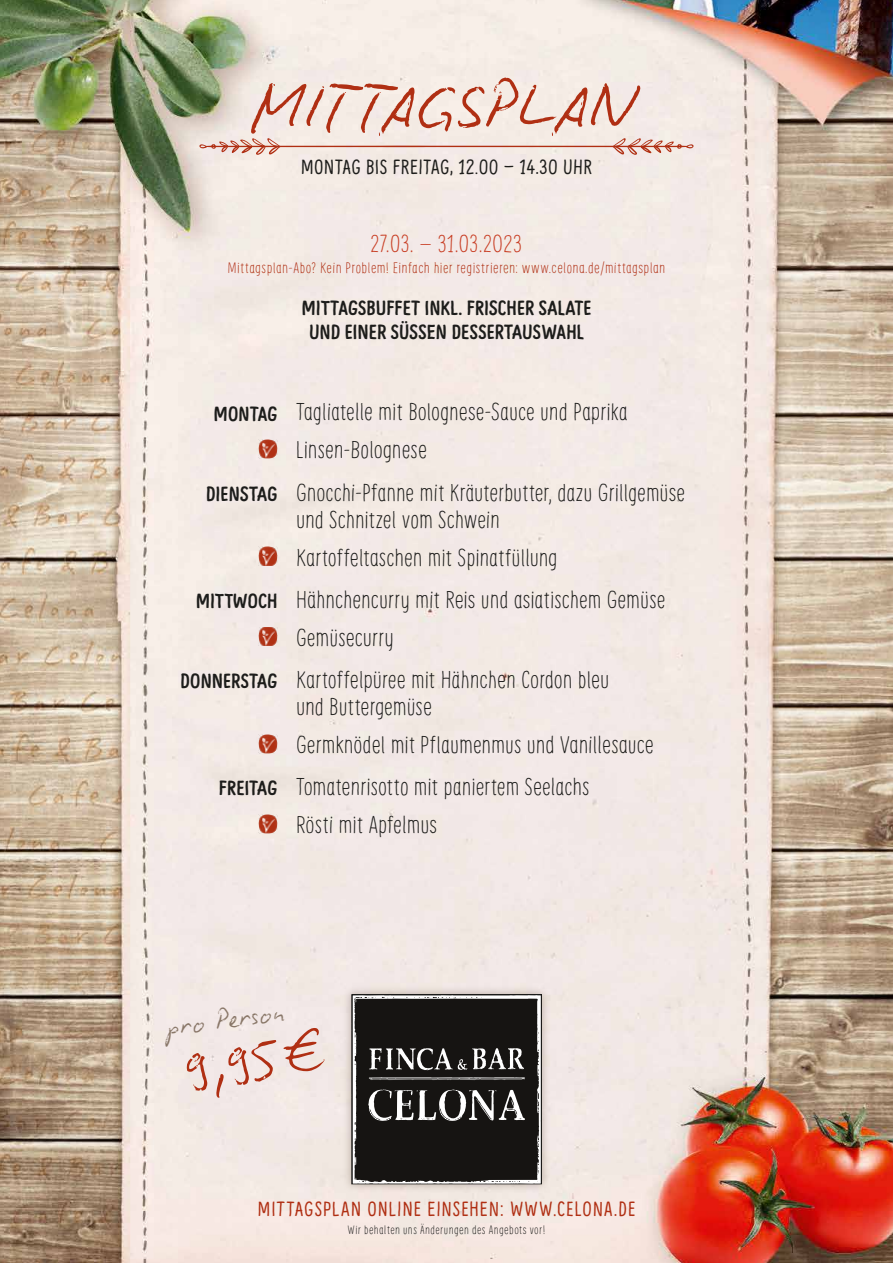
<style>
.page{position:relative;width:893px;height:1263px;background:#fff}
.page>*{position:absolute;margin:0;border:0;box-sizing:border-box;transform-origin:0 0}
.t1{font:72px "Biro Script Standard";letter-spacing:-.005em;color:#b02f13}
.t2{font:57px "Biro Script Standard";color:#b02f13}
.t3{font:30px "Biro Script Standard";color:#897768}
.t4{font:300 24px/37.8px "Supernett Condensed";color:#1d1d1b}
.t5{font:300 24px "Supernett Condensed";letter-spacing:.01em;color:#c83d23}
.t6{font:700 20.25px/24.3px "Supernett Condensed";letter-spacing:.005em;color:#1d1d1b;text-align:center}
.t7{font:20.25px "Supernett Condensed";letter-spacing:.05em;color:#b02f13}
.t8{font:20.25px "Supernett Condensed";letter-spacing:.015em;color:#1d1d1b}
.t9{font:300 15px "Supernett Condensed";letter-spacing:.025em;color:#b02f13}
.t10{font:300 12px "Supernett Condensed";letter-spacing:.04em;color:#1d1d1b}
.s1{font-weight:700;font-size:20.25px}
.s2{font-size:51px}
</style>
<div class="page">
<img style="left:0;top:0;width:893px;height:1263px">
<div style="left:342px;top:985px;width:208px;height:208px;background:#897768;opacity:.5"></div>
<svg style="left:352px;top:995px;width:189px;height:189px;background:#343331"></svg>
<svg style="left:199px;top:137px;width:495px;height:19px;background:#ebd3cb"></svg>
<img style="left:258px;top:440px;width:19px;height:18px">
<img style="left:258px;top:547px;width:19px;height:19px">
<img style="left:258px;top:627px;width:19px;height:19px">
<img style="left:258px;top:734px;width:19px;height:19px">
<img style="left:258px;top:814px;width:19px;height:19px">
<h1 class="t1" style="left:252px;top:60px;width:387px">MITTAGSPLAN</h1>
<p class="t8" style="left:301px;top:154px;width:293px">MONTAG BIS FREITAG, 12.00 – 14.30 UHR</p>
<p class="t5" style="left:371px;top:229px;width:153px">27.03. – 31.03.2023</p>
<p class="t9" style="left:228px;top:259px;width:439px">Mittagsplan-Abo? Kein Problem! Einfach hier registrieren: www.celona.de/mittagsplan</p>
<p class="t6" style="left:302px;top:295px;width:291px">MITTAGSBUFFET INKL. FRISCHER SALATE<br>UND EINER SÜSSEN DESSERTAUSWAHL</p>
<p class="t4" style="left:296px;top:393px;width:333px;text-indent:-83px"><span class="s1">MONTAG</span> Tagliatelle mit Bolognese-Sauce und Paprika<br>Linsen-Bolognese</p>
<p class="t4" style="left:296px;top:479px;width:390px;line-height:27px;text-indent:-90px"><span class="s1">DIENSTAG</span> Gnocchi-Pfanne mit Kräuterbutter, dazu Grillgemüse und Schnitzel vom Schwein</p>
<p class="t4" style="left:196px;top:536px;width:471px;line-height:42.3px;text-align:center">Kartoffeltaschen mit Spinatfüllung<br><span class="s1">MITTWOCH</span> Hähnchencurry mit Reis und asiatischem Gemüse</p>
<p class="t4" style="left:181px;top:616px;width:430px;line-height:42.3px;text-indent:116px">Gemüsecurry<br><span class="s1">DONNERSTAG</span> Kartoffelpüree mit Hähnchen Cordon bleu</p>
<p class="t4" style="left:296px;top:688px;width:359px">und Buttergemüse<br>Germknödel mit Pflaumenmus und Vanillesauce</p>
<p class="t4" style="left:296px;top:768px;width:295px;text-indent:-77px"><span class="s1">FREITAG</span> Tomatenrisotto mit paniertem Seelachs<br>Rösti mit Apfelmus</p>
<p class="t3" style="left:164px;top:1008px;width:122px;rotate:-8deg">pro Person</p>
<h2 class="t2" style="left:180px;top:1034px;width:146px;rotate:-8deg">9,95 <span class="s2">€</span></h2>
<p class="t7" style="left:258px;top:1197px;width:379px">MITTAGSPLAN ONLINE EINSEHEN: WWW.CELONA.DE</p>
<p class="t10" style="left:348px;top:1223px;width:199px">Wir behalten uns Änderungen des Angebots vor!</p>
</div>
